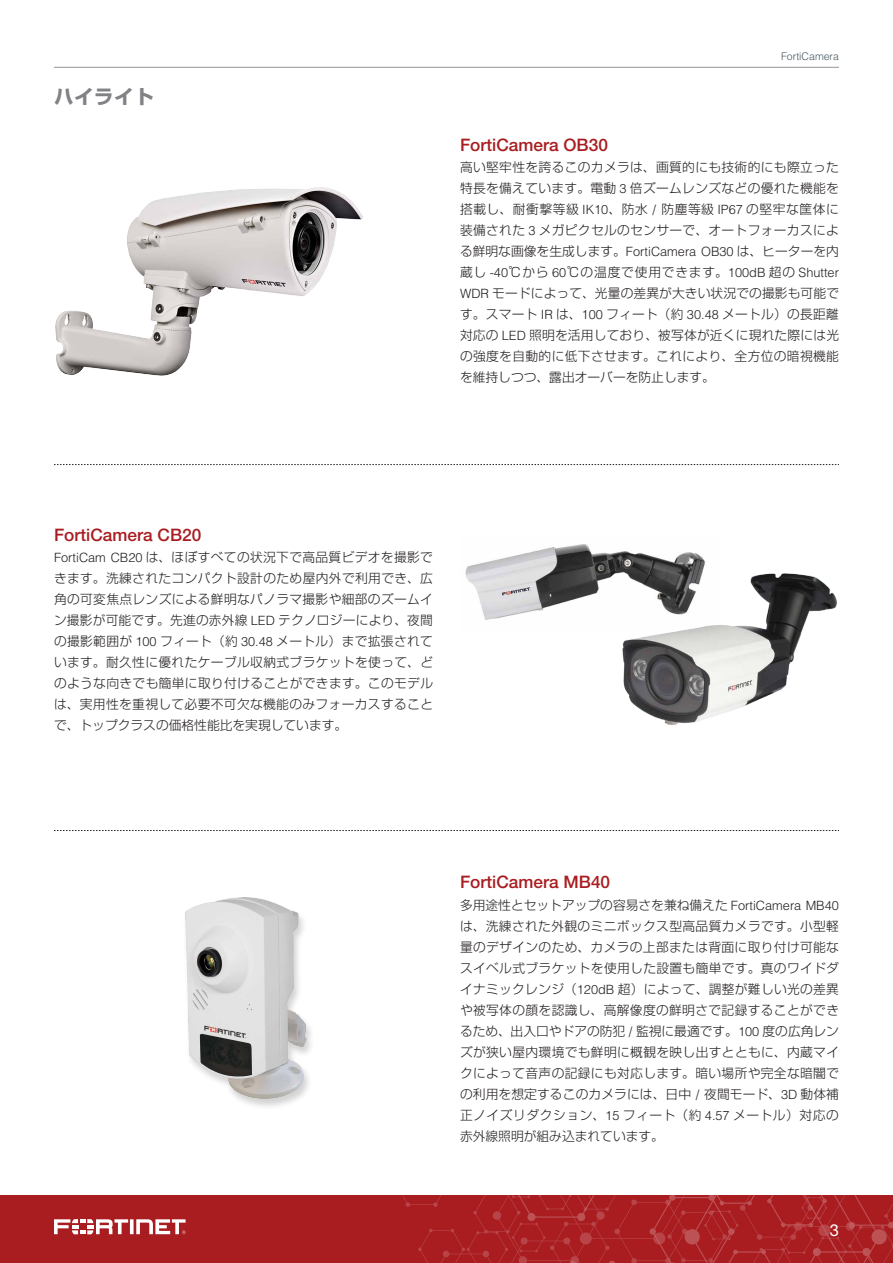
<style>
.page{position:relative;width:893px;height:1263px;background:#fff}
.page>*{position:absolute;margin:0;border:0;box-sizing:border-box;transform-origin:0 0}
.t1{font:700 19.5px "Shin Go Pro";letter-spacing:.03em;color:#808285}
.t2{font:500 17.25px "Helvetica Neue";color:#a91d21}
.t3{font:16.5px "Helvetica Neue LT Pro";color:#fff}
.t4{font:300 12.75px/21px "Shin Go Pro";letter-spacing:.025em;color:#231f20;text-align:justify}
.t5{font:300 10.5px "Helvetica";color:#45555f}
.s1{font-family:"Helvetica"}
</style>
<div class="page">
<div style="left:0;top:1195px;width:893px;height:68px;background:#a91d21"></div>
<svg style="left:402px;top:1195px;width:491px;height:68px"></svg>
<hr style="left:54px;top:67px;width:785px;height:1px;background:#939598">
<svg style="left:54px;top:1219px;width:132px;height:15px"></svg>
<svg style="left:54px;top:830px;width:785px;height:1px"></svg>
<img style="left:465px;top:544px;width:240px;height:76px">
<img style="left:614px;top:564px;width:223px;height:161px">
<svg style="left:54px;top:464px;width:785px;height:1px"></svg>
<img style="left:55px;top:187px;width:308px;height:189px">
<div style="left:182px;top:897px;width:133px;height:213px;background:#231f20;opacity:.2"></div>
<img style="left:185px;top:898px;width:122px;height:200px">
<h1 class="t1" style="left:54px;top:81px;width:101px">ハイライト</h1>
<p class="t5" style="left:781px;top:50px;width:59px">FortiCamera</p>
<h2 class="t2" style="left:460px;top:134px;width:149px">FortiCamera OB30</h2>
<p class="t4" style="left:460px;top:155px;width:381px">高い堅牢性を誇るこのカメラは、画質的にも技術的にも際立った特長を備えています。電動 <span class="s1">3</span> 倍ズームレンズなどの優れた機能を搭載し、耐衝撃等級 <span class="s1">IK10</span>、防水 <span class="s1">/</span> 防塵等級 <span class="s1">IP67</span> の堅牢な筐体に装備された <span class="s1">3</span> メガピクセルのセンサーで、オートフォーカスによる鮮明な画像を生成します。<span class="s1">FortiCamera OB30</span> は、ヒーターを内蔵し <span class="s1">-40</span>℃から <span class="s1">60</span>℃の温度で使用できます。<span class="s1">100dB</span> 超の <span class="s1">Shutter WDR</span> モードによって、光量の差異が大きい状況での撮影も可能です。スマート <span class="s1">IR</span> は、<span class="s1">100</span> フィート（約 <span class="s1">30.48</span> メートル）の長距離対応の <span class="s1">LED</span> 照明を活用しており、被写体が近くに現れた際には光の強度を自動的に低下させます。これにより、全方位の暗視機能を維持しつつ、露出オーバーを防止します。</p>
<h2 class="t2" style="left:54px;top:524px;width:149px">FortiCamera CB20</h2>
<p class="t4" style="left:54px;top:545px;width:381px"><span class="s1">FortiCam CB20</span> は、ほぼすべての状況下で高品質ビデオを撮影できます。洗練されたコンパクト設計のため屋内外で利用でき、広角の可変焦点レンズによる鮮明なパノラマ撮影や細部のズームイン撮影が可能です。先進の赤外線 <span class="s1">LED</span> テクノロジーにより、夜間の撮影範囲が <span class="s1">100</span> フィート（約 <span class="s1">30.48</span> メートル）まで拡張されています。耐久性に優れたケーブル収納式ブラケットを使って、どのような向きでも簡単に取り付けることができます。このモデルは、実用性を重視して必要不可欠な機能のみフォーカスすることで、トップクラスの価格性能比を実現しています。</p>
<h2 class="t2" style="left:460px;top:872px;width:152px">FortiCamera MB40</h2>
<p class="t4" style="left:460px;top:893px;width:381px">多用途性とセットアップの容易さを兼ね備えた <span class="s1">FortiCamera MB40</span>は、洗練された外観のミニボックス型高品質カメラです。小型軽量のデザインのため、カメラの上部または背面に取り付け可能なスイベル式ブラケットを使用した設置も簡単です。真のワイドダイナミックレンジ（<span class="s1">120dB</span> 超）によって、調整が難しい光の差異や被写体の顔を認識し、高解像度の鮮明さで記録することができるため、出入口やドアの防犯 <span class="s1">/</span> 監視に最適です。<span class="s1">100</span> 度の広角レンズが狭い屋内環境でも鮮明に概観を映し出すとともに、内蔵マイクによって音声の記録にも対応します。暗い場所や完全な暗闇での利用を想定するこのカメラには、日中 <span class="s1">/</span> 夜間モード、<span class="s1">3D</span> 動体補正ノイズリダクション、<span class="s1">15</span> フィート（約 <span class="s1">4.57</span> メートル）対応の赤外線照明が組み込まれています。</p>
<p class="t3" style="left:830px;top:1220px;width:11px">3</p>
</div>
